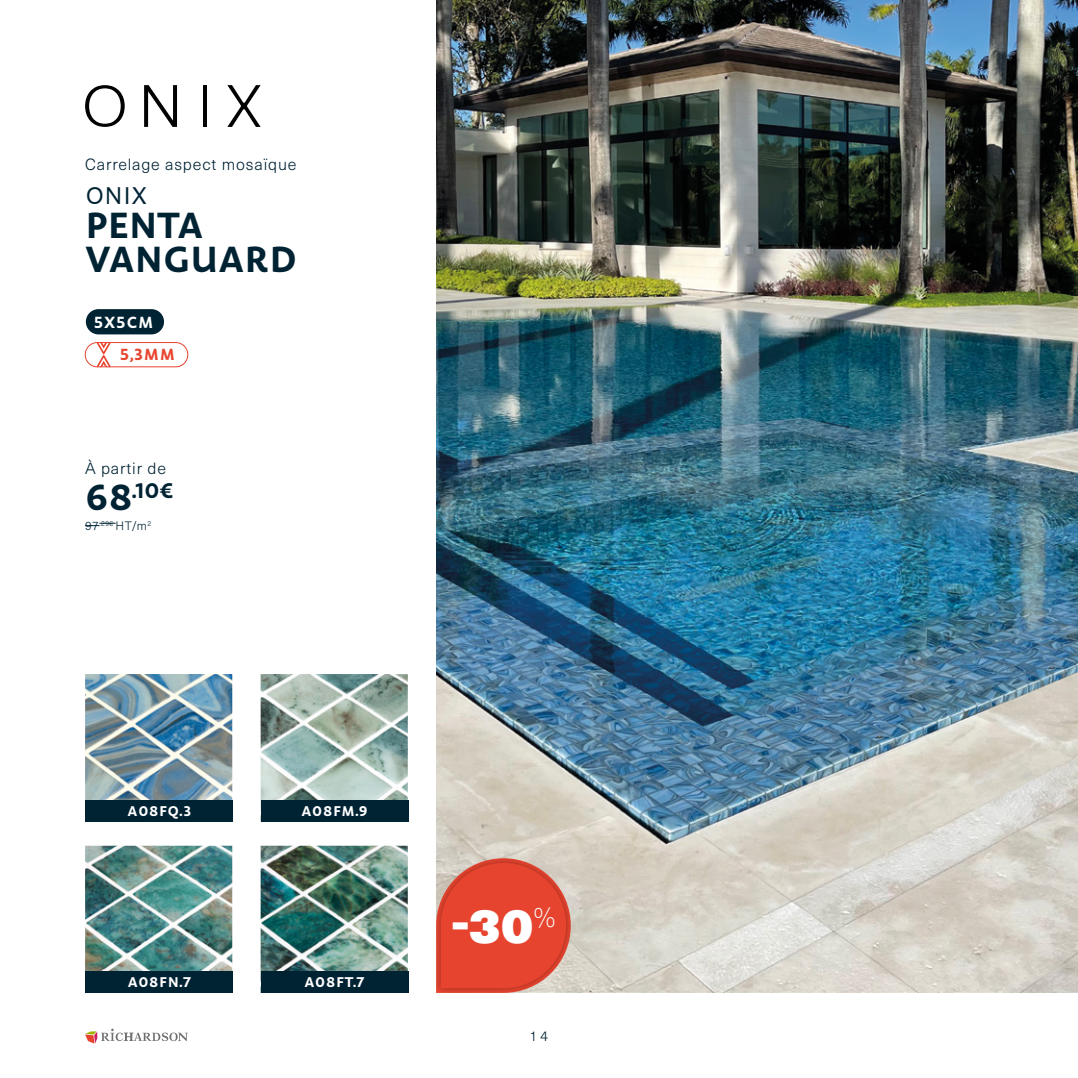
<style>
.page{position:relative;width:1078px;height:1078px;background:#fff}
.page>*{position:absolute;margin:0;border:0;box-sizing:border-box;transform-origin:0 0}
.t1{font:48px "Neue Haas Unica W1 G X Black";color:#fff}
.t2{font:700 36px/34px "Carolineale";letter-spacing:-.005em;color:#002333}
.t3{font:24px "Carolineale";color:#002333}
.t4{font:700 21px "Carolineale";color:#002333}
.t5{font:300 16px "Neue Haas Unica W1 G";letter-spacing:.05em;color:#002333}
.t6{font:700 16px "Carolineale";color:#e7442f}
.t7{font:700 16px "Carolineale";letter-spacing:.05em;color:#fff}
.t8{font:700 14px "Carolineale";letter-spacing:.05em;color:#fff}
.t9{font:300 14px "Neue Haas Unica W1 G";color:#002333}
.t10{font:300 12px "Neue Haas Unica W1 G";color:#002333}
.s1{font-size:36px}
</style>
<div class="page">
<svg style="left:85px;top:1028px;width:103px;height:15px"></svg>
<img style="left:85px;top:674px;width:147px;height:147px">
<svg style="left:144px;top:85px;width:33px;height:42px"></svg>
<svg style="left:85px;top:85px;width:40px;height:42px"></svg>
<svg style="left:227px;top:85px;width:33px;height:42px"></svg>
<svg style="left:203px;top:85px;width:3px;height:42px"></svg>
<img style="left:436px;top:0;width:641px;height:992px">
<svg style="left:85px;top:523px;width:31px;height:3px"></svg>
<div style="left:433px;top:856px;width:139px;height:138px;background:#000;opacity:.33"></div>
<svg style="left:436px;top:858px;width:134px;height:134px;background:#e15945"></svg>
<img style="left:260px;top:674px;width:147px;height:147px">
<img style="left:260px;top:845px;width:147px;height:147px">
<img style="left:85px;top:845px;width:147px;height:147px">
<div style="left:85px;top:342px;width:103px;height:25px;border:1px solid #e7442f;border-radius:12px"></div>
<svg style="left:97px;top:342px;width:14px;height:25px"></svg>
<div style="left:86px;top:309px;width:78px;height:25px;background:#002333;border-radius:13px"></div>
<div style="left:86px;top:799px;width:147px;height:22px;background:#002333"></div>
<div style="left:86px;top:971px;width:147px;height:21px;background:#002333"></div>
<div style="left:261px;top:799px;width:147px;height:22px;background:#002333"></div>
<div style="left:261px;top:971px;width:147px;height:21px;background:#002333"></div>
<p class="t5" style="left:85px;top:153px;width:213px">Carrelage aspect mosaïque</p>
<p class="t3" style="left:85px;top:177px;width:63px">ONIX</p>
<p class="t2" style="left:85px;top:208px;width:214px">PENTA<br>VANGUARD</p>
<p class="t7" style="left:94px;top:310px;width:61px">5X5CM</p>
<p class="t6" style="left:120px;top:341px;width:57px">5,3MM</p>
<p class="t5" style="left:85px;top:456px;width:82px">À partir de</p>
<p class="t4" style="left:85px;top:474px;width:90px"><span class="s1">68</span>.10€</p>
<p class="t10" style="left:85px;top:516px;width:68px">97<sup>.29€</sup> HT/m<sup>2</sup></p>
<p class="t8" style="left:128px;top:799px;width:65px">A08FQ.3</p>
<p class="t8" style="left:128px;top:970px;width:65px">A08FN.7</p>
<p class="t8" style="left:301px;top:799px;width:68px">A08FM.9</p>
<p class="t8" style="left:304px;top:970px;width:61px">A08FT.7</p>
<p class="t1" style="left:451px;top:886px;width:106px">-30<sup>%</sup></p>
<p class="t9" style="left:530px;top:1025px;width:20px">14</p>
</div>
